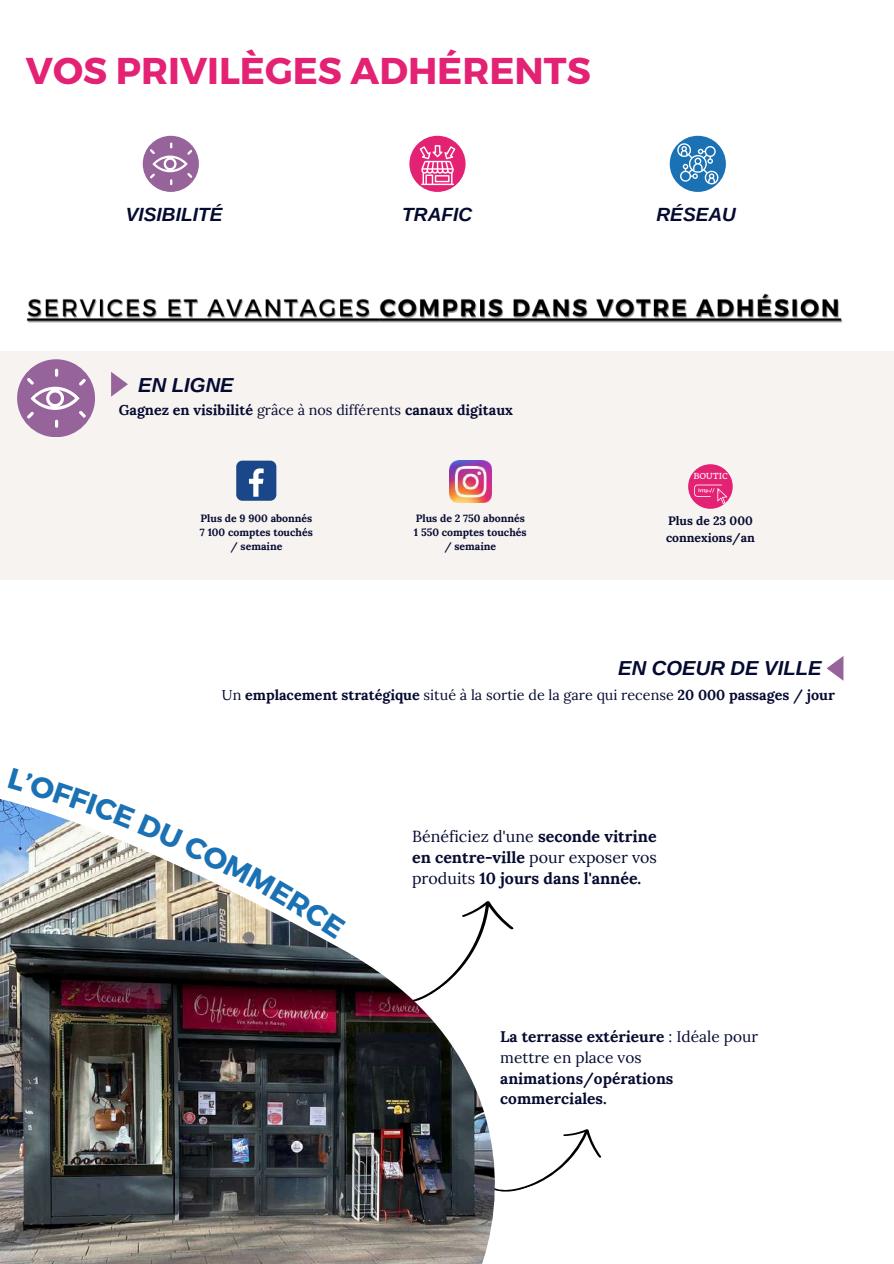
<style>
.page{position:relative;width:894px;height:1264px;background:#fff}
.page>*{position:absolute;margin:0;border:0;box-sizing:border-box;transform-origin:0 0}
.t1{font:700 37.35px "Montserrat";color:#e42274}
.t2{font:italic 700 20.25px "Arimo";color:#050a30}
.t3{font:italic 700 19.05px "Arimo";color:#050a30}
.t4{font:700 16.05px/21.1px "Lora";color:#050a30;text-align:justify}
.t5{font:15.45px/20.5px "Lora";color:#050a30}
.t6{font:700 15.45px/20.5px "Lora";color:#050a30}
.t7{font:700 14.25px "Lora";color:#050a30}
.t8{font:700 12.15px/16.2px "Lora";color:#050a30}
.t9{font:700 10.5px/14px "Lora";color:#050a30;text-align:center}
.t10{font:8.1px "Quando";color:#fff}
.s1{font-weight:400}
.s2{font-weight:700}
</style>
<div class="page">
<div style="left:0;top:351px;width:893px;height:229px;background:#f7f3f1"></div>
<svg style="left:495px;top:1129px;width:107px;height:63px"></svg>
<svg style="left:495px;top:909px;width:19px;height:21px"></svg>
<img style="left:0;top:799px;width:495px;height:464px">
<svg style="left:111px;top:372px;width:17px;height:24px"></svg>
<svg style="left:827px;top:656px;width:16px;height:24px"></svg>
<div style="left:688px;top:464px;width:44px;height:45px;background:#e42274;border-radius:50%"></div>
<svg style="left:694px;top:484px;width:32px;height:20px"></svg>
<div style="left:409px;top:136px;width:56px;height:56px;background:#e42274;border-radius:50%"></div>
<svg style="left:419px;top:145px;width:36px;height:40px"></svg>
<div style="left:669px;top:136px;width:56px;height:56px;background:#1a72b5;border-radius:50%"></div>
<svg style="left:677px;top:143px;width:41px;height:41px"></svg>
<div style="left:236px;top:460px;width:40px;height:41px;background:#1a4789;border-radius:6px"></div>
<svg style="left:249px;top:468px;width:14px;height:28px"></svg>
<img style="left:449px;top:461px;width:42px;height:41px">
<img style="left:27px;top:293px;width:816px;height:30px">
<div style="left:143px;top:136px;width:56px;height:56px;background:#97639b;border-radius:50%"></div>
<svg style="left:150px;top:143px;width:42px;height:42px"></svg>
<div style="left:17px;top:359px;width:78px;height:78px;background:#97639b;border-radius:50%"></div>
<svg style="left:27px;top:369px;width:59px;height:59px"></svg>
<img style="left:8px;top:799px;width:338px;height:140px">
<h1 class="t1" style="left:26px;top:47px;width:566px">VOS PRIVILÈGES ADHÉRENTS</h1>
<h3 class="t3" style="left:126px;top:204px;width:98px">VISIBILITÉ</h3>
<h2 class="t2" style="left:138px;top:374px;width:97px">EN LIGNE</h2>
<h3 class="t3" style="left:402px;top:204px;width:71px">TRAFIC</h3>
<h3 class="t3" style="left:656px;top:204px;width:81px">RÉSEAU</h3>
<p class="t7" style="left:119px;top:401px;width:396px">Gagnez en visibilité <span class="s1">grâce à nos différents</span> canaux digitaux</p>
<p class="t9" style="left:200px;top:511px;width:114px">Plus de 9 900 abonnés<br>7 100 comptes touchés / semaine</p>
<p class="t9" style="left:414px;top:511px;width:114px">Plus de 2 750 abonnés<br>1 550 comptes touchés / semaine</p>
<p class="t10" style="left:693px;top:471px;width:36px">BOUTIC</p>
<p class="t8" style="left:665px;top:513px;width:90px">Plus de 23 000 connexions/an</p>
<h2 class="t2" style="left:618px;top:656px;width:205px">EN COEUR DE VILLE</h2>
<p class="t7" style="left:222px;top:685px;width:614px"><span class="s1">Un</span> emplacement stratégique <span class="s1">situé à la sortie de la gare qui recense</span> 20 000 passages / jour</p>
<p class="t4" style="left:412px;top:825px;width:246px"><span class="s1">Bénéficiez d'une</span> seconde vitrine en centre-ville <span class="s1">pour exposer vos produits</span> 10 jours dans l'année.</p>
<p class="t5" style="left:500px;top:1026px;width:259px"><span class="s2">La terrasse extérieure</span> : Idéale pour mettre en place vos</p>
<p class="t6" style="left:500px;top:1067px;width:174px">animations/opérations commerciales.</p>
</div>
